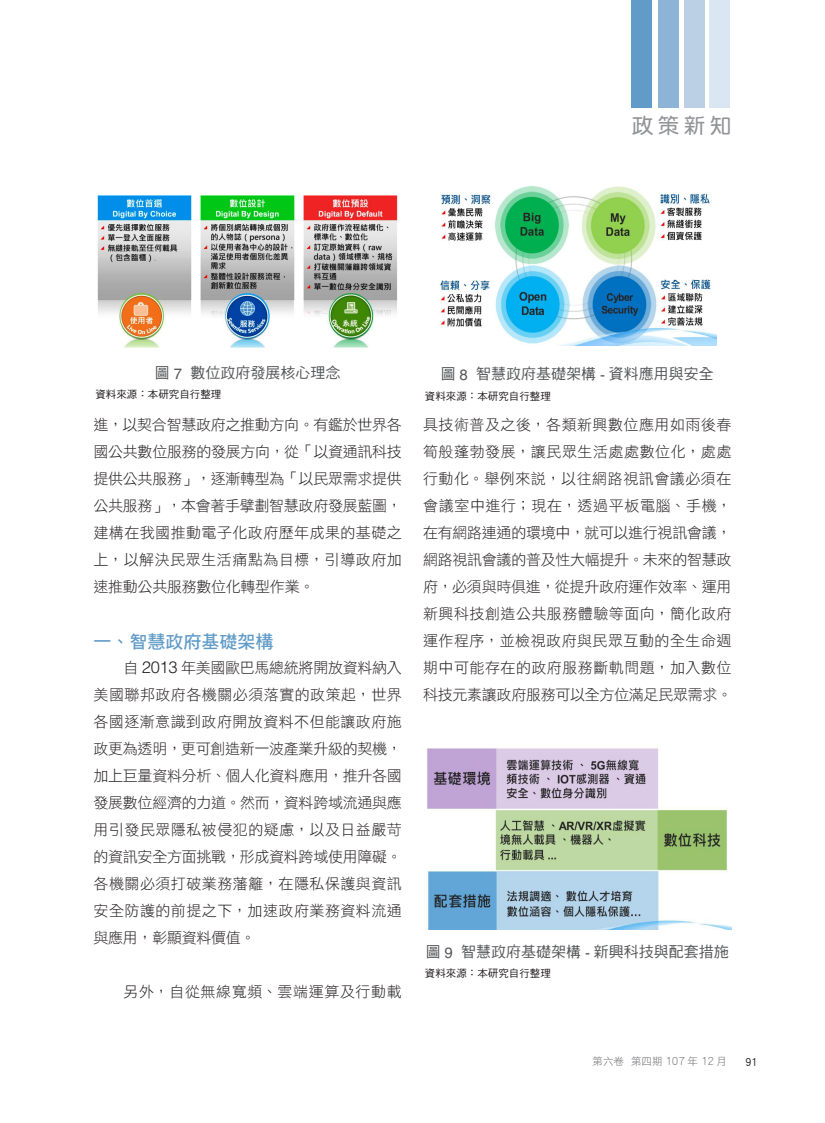
<style>
.page{position:relative;width:825px;height:1123px;background:#fff}
.page>*{position:absolute;margin:0;border:0;box-sizing:border-box;transform-origin:0 0}
.t1{font:21px "DF Yuan Std W7";color:#939498}
.中標一-華粗黑{font:18px "DF Hei Std W7";color:#619cc8}
.內文-華細黑_arial{font:15px/27px "DF Hei Std W3";letter-spacing:.03em;color:#231f20;text-align:justify}
.圖表-華黑w5{font:15px "DF Hei Std W5";color:#57585a}
.t2{font:12px "DF Hei Std W5";color:#231f20}
.資料來源-華黑w5{font:10.5px "DF Hei Std W5";color:#231f20}
.t3{font:10.5px "DF Hei Std W3";color:#6c6d70}
.s1{font-family:"Helvetica"}
.s2{font-family:"Helvetica";font-weight:300;font-size:16.5px}
.s3{font-size:12px}
</style>
<div class="page">
<img style="left:96px;top:195px;width:302px;height:153px">
<img style="left:440px;top:186px;width:277px;height:159px">
<img style="left:426px;top:748px;width:305px;height:182px">
<div style="left:631px;top:0;width:21px;height:108px;background:#619cc8"></div>
<div style="left:684px;top:0;width:21px;height:108px;background:#bbcfe5"></div>
<div style="left:658px;top:0;width:21px;height:108px;background:#8db3d7"></div>
<div style="left:709px;top:0;width:21px;height:108px;background:#dae6f1"></div>
<h1 class="t1" style="left:632px;top:114px;width:101px">政策新知</h1>
<p class="圖表-華黑w5" style="left:155px;top:364px;width:187px">圖 <span class="s1">7</span> 數位政府發展核心理念</p>
<p class="資料來源-華黑w5" style="left:95px;top:389px;width:127px">資料來源：本研究自行整理</p>
<p class="內文-華細黑_arial" style="left:94px;top:410px;width:310px">進，以契合智慧政府之推動方向。有鑑於世界各國公共數位服務的發展方向，從「以資通訊科技提供公共服務」，逐漸轉型為「以民眾需求提供公共服務」，本會著手擘劃智慧政府發展藍圖，建構在我國推動電子化政府歷年成果的基礎之上，以解決民眾生活痛點為目標，引導政府加速推動公共服務數位化轉型作業。</p>
<p class="中標一-華粗黑" style="left:94px;top:632px;width:181px">一、智慧政府基礎架構</p>
<p class="內文-華細黑_arial" style="left:94px;top:653px;width:310px;text-indent:30px">自 <span class="s2">2013</span> 年美國歐巴馬總統將開放資料納入美國聯邦政府各機關必須落實的政策起，世界各國逐漸意識到政府開放資料不但能讓政府施政更為透明，更可創造新一波產業升級的契機，加上巨量資料分析、個人化資料應用，推升各國發展數位經濟的力道。然而，資料跨域流通與應用引發民眾隱私被侵犯的疑慮，以及日益嚴苛的資訊安全方面挑戰，形成資料跨域使用障礙。各機關必須打破業務藩籬，在隱私保護與資訊安全防護的前提之下，加速政府業務資料流通與應用，彰顯資料價值。</p>
<p class="內文-華細黑_arial" style="left:124px;top:977px;width:280px">另外，自從無線寬頻、雲端運算及行動載</p>
<p class="圖表-華黑w5" style="left:441px;top:366px;width:274px">圖 <span class="s1">8</span> 智慧政府基礎架構 <span class="s1">-</span> 資料應用與安全</p>
<p class="資料來源-華黑w5" style="left:425px;top:390px;width:127px">資料來源：本研究自行整理</p>
<p class="內文-華細黑_arial" style="left:423px;top:410px;width:310px">具技術普及之後，各類新興數位應用如雨後春筍般蓬勃發展，讓民眾生活處處數位化，處處行動化。舉例來說，以往網路視訊會議必須在會議室中進行；現在，透過平板電腦、手機，在有網路連通的環境中，就可以進行視訊會議，網路視訊會議的普及性大幅提升。未來的智慧政府，必須與時俱進，從提升政府運作效率、運用新興科技創造公共服務體驗等面向，簡化政府運作程序，並檢視政府與民眾互動的全生命週期中可能存在的政府服務斷軌問題，加入數位科技元素讓政府服務可以全方位滿足民眾需求。</p>
<p class="圖表-華黑w5" style="left:426px;top:943px;width:304px">圖 <span class="s1">9</span> 智慧政府基礎架構 <span class="s1">-</span> 新興科技與配套措施</p>
<p class="資料來源-華黑w5" style="left:425px;top:967px;width:127px">資料來源：本研究自行整理</p>
<p class="t3" style="left:593px;top:1055px;width:136px">第六卷 第四期 <span class="s3">107</span> 年 <span class="s3">12</span> 月</p>
<p class="t2" style="left:745px;top:1055px;width:15px">91</p>
</div>
